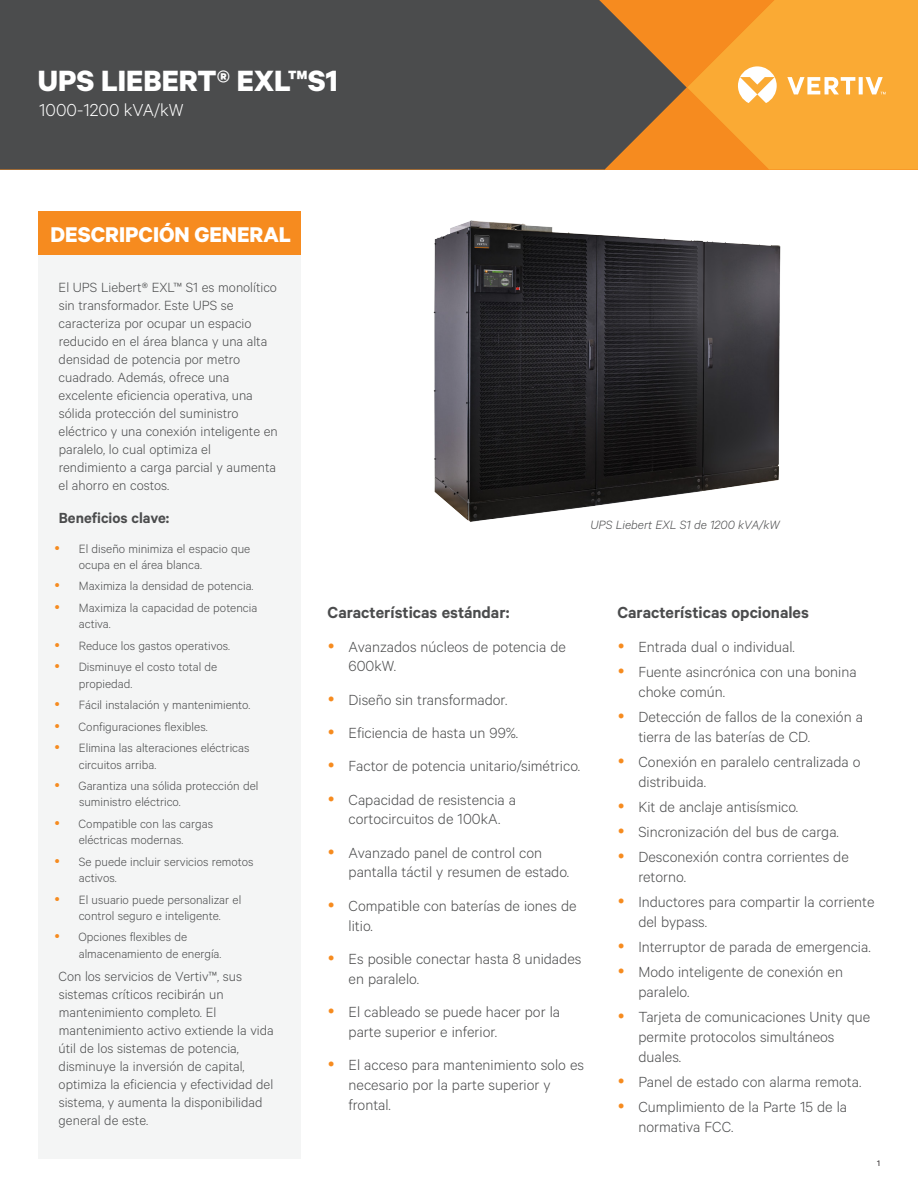
<style>
.page{position:relative;width:918px;height:1188px;background:#fff}
.page>*{position:absolute;margin:0;border:0;box-sizing:border-box;transform-origin:0 0}
.Vertiv_Header_Title{font:700 33px "Calibre";color:#fff}
.Orange_Box_Heading{font:700 24px "Calibre";color:#fff}
.Vertiv_Header_Subtit{font:300 19.5px "Calibre";color:#fff}
.Vertiv_Heading{font:600 18px "Calibre";color:#4b4c4d}
.t1{font:300 16.5px/19.8px "Calibre";color:#4b4c4d}
.Gray_Column_Heading{font:600 16.5px "Calibre";color:#4b4c4d}
.Gray_Column_Body_Tex{font:300 15px/18px "Calibre";color:#4b4c4d}
.t2{font:300 13.5px/16.2px "Calibre";color:#4b4c4d}
.Vertiv_Caption{font:italic 300 13.5px "Calibre";color:#4b4c4d}
.Page_Number_Right{font:9px "Calibre";color:#231f20}
</style>
<div class="page">
<div style="left:0;top:0;width:599px;height:170px;background:#4b4c4d"></div>
<svg style="left:599px;top:0;width:319px;height:170px;background:#e09638"></svg>
<div style="left:38px;top:254px;width:263px;height:905px;background:#f4f5f5"></div>
<div style="left:38px;top:211px;width:263px;height:43px;background:#f68b1f"></div>
<img style="left:433px;top:220px;width:348px;height:302px">
<p class="Vertiv_Header_Title" style="left:38px;top:61px;width:302px">UPS LIEBERT® EXL™S1</p>
<p class="Vertiv_Header_Subtit" style="left:39px;top:99px;width:146px">1000-1200 kVA/kW</p>
<p class="Orange_Box_Heading" style="left:51px;top:219px;width:242px">DESCRIPCIÓN GENERAL</p>
<p class="Gray_Column_Body_Tex" style="left:59px;top:277px;width:221px">El UPS Liebert® EXL™ S1 es monolítico sin transformador. Este UPS se caracteriza por ocupar un espacio reducido en el área blanca y una alta densidad de potencia por metro cuadrado. Además, ofrece una excelente eficiencia operativa, una sólida protección del suministro eléctrico y una conexión inteligente en paralelo, lo cual optimiza el rendimiento a carga parcial y aumenta el ahorro en costos.</p>
<p class="Gray_Column_Heading" style="left:59px;top:508px;width:112px">Beneficios clave:</p>
<p class="t2" style="left:79px;top:540px;width:173px">El diseño minimiza el espacio que ocupa en el área blanca.</p>
<p class="t2" style="left:79px;top:577px;width:176px">Maximiza la densidad de potencia.</p>
<p class="t2" style="left:79px;top:599px;width:180px">Maximiza la capacidad de potencia activa.</p>
<p class="t2" style="left:79px;top:637px;width:153px">Reduce los gastos operativos.</p>
<p class="t2" style="left:79px;top:658px;width:140px">Disminuye el costo total de propiedad.</p>
<p class="t2" style="left:79px;top:696px;width:173px">Fácil instalación y mantenimiento.</p>
<p class="t2" style="left:79px;top:718px;width:131px">Configuraciones flexibles.</p>
<p class="t2" style="left:79px;top:739px;width:172px">Elimina las alteraciones eléctricas circuitos arriba.</p>
<p class="t2" style="left:79px;top:777px;width:181px">Garantiza una sólida protección del suministro eléctrico.</p>
<p class="t2" style="left:79px;top:815px;width:136px">Compatible con las cargas eléctricas modernas.</p>
<p class="t2" style="left:79px;top:853px;width:176px">Se puede incluir servicios remotos activos.</p>
<p class="t2" style="left:79px;top:891px;width:164px">El usuario puede personalizar el control seguro e inteligente.</p>
<p class="t2" style="left:79px;top:928px;width:144px">Opciones flexibles de almacenamiento de energía.</p>
<p class="Gray_Column_Body_Tex" style="left:58px;top:967px;width:217px">Con los servicios de Vertiv™, sus sistemas críticos recibirán un mantenimiento completo. El mantenimiento activo extiende la vida útil de los sistemas de potencia, disminuye la inversión de capital, optimiza la eficiencia y efectividad del sistema, y aumenta la disponibilidad general de este.</p>
<p class="Vertiv_Caption" style="left:590px;top:517px;width:191px">UPS Liebert EXL S1 de 1200 kVA/kW</p>
<p class="Vertiv_Heading" style="left:328px;top:602px;width:184px">Características estándar:</p>
<p class="t1" style="left:349px;top:636px;width:219px">Avanzados núcleos de potencia de<br>600kW.</p>
<p class="t1" style="left:349px;top:689px;width:160px">Diseño sin transformador.</p>
<p class="t1" style="left:349px;top:722px;width:171px">Eficiencia de hasta un 99%.</p>
<p class="t1" style="left:349px;top:756px;width:233px">Factor de potencia unitario/simétrico.</p>
<p class="t1" style="left:349px;top:789px;width:169px">Capacidad de resistencia a cortocircuitos de 100kA.</p>
<p class="t1" style="left:349px;top:842px;width:222px">Avanzado panel de control con pantalla táctil y resumen de estado.</p>
<p class="t1" style="left:349px;top:895px;width:230px">Compatible con baterías de iones de litio.</p>
<p class="t1" style="left:349px;top:948px;width:234px">Es posible conectar hasta 8 unidades en paralelo.</p>
<p class="t1" style="left:349px;top:1001px;width:213px">El cableado se puede hacer por la parte superior e inferior.</p>
<p class="t1" style="left:349px;top:1054px;width:237px">El acceso para mantenimiento solo es necesario por la parte superior y frontal.</p>
<p class="Vertiv_Heading" style="left:617px;top:602px;width:193px">Características opcionales</p>
<p class="t1" style="left:638px;top:636px;width:158px">Entrada dual o individual.</p>
<p class="t1" style="left:638px;top:661px;width:220px">Fuente asincrónica con una bonina choke común.</p>
<p class="t1" style="left:638px;top:706px;width:226px">Detección de fallos de la conexión a tierra de las baterías de CD.</p>
<p class="t1" style="left:638px;top:751px;width:224px">Conexión en paralelo centralizada o distribuida.</p>
<p class="t1" style="left:638px;top:796px;width:161px">Kit de anclaje antisísmico.</p>
<p class="t1" style="left:638px;top:821px;width:202px">Sincronización del bus de carga.</p>
<p class="t1" style="left:638px;top:846px;width:212px">Desconexión contra corrientes de retorno.</p>
<p class="t1" style="left:638px;top:891px;width:238px">Inductores para compartir la corriente del bypass.</p>
<p class="t1" style="left:638px;top:936px;width:234px">Interruptor de parada de emergencia.</p>
<p class="t1" style="left:638px;top:962px;width:206px">Modo inteligente de conexión en paralelo.</p>
<p class="t1" style="left:638px;top:1007px;width:233px">Tarjeta de comunicaciones Unity que permite protocolos simultáneos duales.</p>
<p class="t1" style="left:638px;top:1071px;width:224px">Panel de estado con alarma remota.</p>
<p class="t1" style="left:638px;top:1097px;width:210px">Cumplimiento de la Parte 15 de la normativa FCC.</p>
<p class="Page_Number_Right" style="left:877px;top:1158px;width:4px">1</p>
</div>
